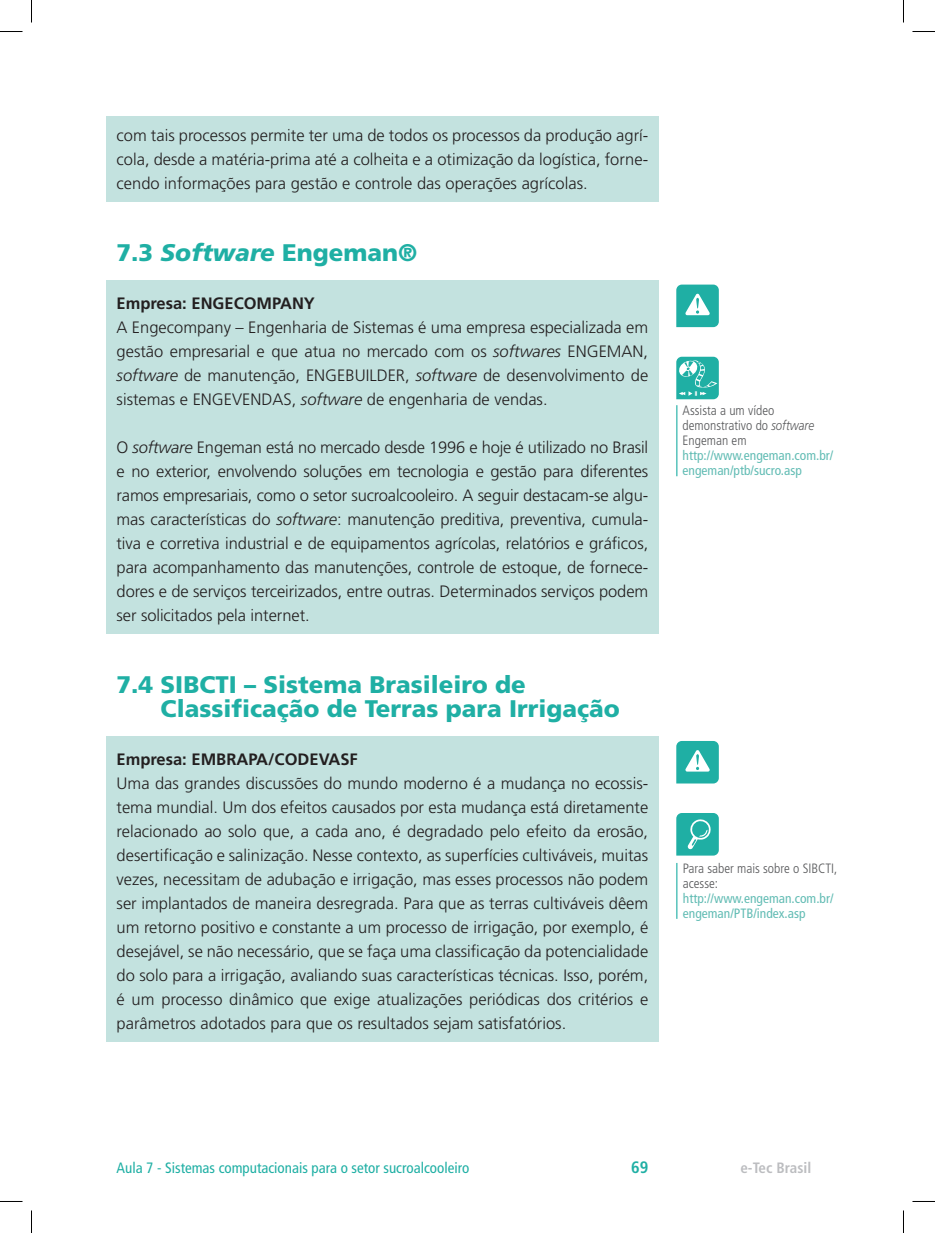
<style>
.page{position:relative;width:935px;height:1233px;background:#fff}
.page>*{position:absolute;margin:0;border:0;box-sizing:border-box;transform-origin:0 0}
.t1{font:900 24px/24px "Frutiger LT Std";color:#1fafa4}
.t2{font:300 16.5px/24px "Frutiger LT Std";color:#231f20;text-align:justify}
.t3{font:700 16.5px "Frutiger LT Std";color:#231f20}
.t4{font:700 condensed 16.5px "Frutiger LT Std";color:#1fafa4}
.t5{font:condensed 15px "Frutiger LT Std";color:#1fafa4}
.t6{font:700 condensed 15px "Frutiger LT Std";color:#bcbdc0}
.t7{font:condensed 13.5px/15px "Frutiger LT Std";color:#62bcb4}
.t8{font:300 condensed 13.5px/15px "Frutiger LT Std";color:#57585a}
.s1{font-style:italic}
.s2{font-style:italic;font-stretch:normal}
</style>
<div class="page">
<div style="left:106px;top:117px;width:553px;height:85px;background:#c3e2df"></div>
<div style="left:106px;top:280px;width:553px;height:354px;background:#c3e2df"></div>
<div style="left:106px;top:736px;width:553px;height:306px;background:#c3e2df"></div>
<svg style="left:676px;top:284px;width:43px;height:43px;background:#48bdb4"></svg>
<svg style="left:676px;top:741px;width:43px;height:42px;background:#46bcb3"></svg>
<hr style="left:676px;top:405px;width:1px;height:71px;background:#1fafa4">
<svg style="left:676px;top:357px;width:43px;height:42px;background:#46bdb3"></svg>
<hr style="left:676px;top:862px;width:1px;height:56px;background:#1fafa4">
<svg style="left:676px;top:813px;width:43px;height:42px;background:#37b7ae"></svg>
<svg style="left:0;top:31px;width:22px;height:1px"></svg>
<svg style="left:912px;top:31px;width:23px;height:1px"></svg>
<svg style="left:0;top:1201px;width:22px;height:1px"></svg>
<svg style="left:912px;top:1201px;width:23px;height:1px"></svg>
<svg style="left:31px;top:0;width:1px;height:23px"></svg>
<svg style="left:31px;top:1210px;width:1px;height:22px"></svg>
<svg style="left:903px;top:0;width:1px;height:23px"></svg>
<svg style="left:903px;top:1210px;width:1px;height:22px"></svg>
<p class="t2" style="left:117px;top:123px;width:533px">com tais processos permite ter uma de todos os processos da produção agrí&shy;cola, desde a matéria-prima até a colheita e a otimização da logística, forne&shy;cendo informações para gestão e controle das operações agrícolas.</p>
<h1 class="t1" style="left:117px;top:240px;width:302px">7.3 <span class="s1">Software</span> Engeman®</h1>
<p class="t3" style="left:117px;top:293px;width:200px">Empresa: ENGECOMPANY</p>
<p class="t2" style="left:117px;top:315px;width:533px">A Engecompany – Engenharia de Sistemas é uma empresa especializada em gestão empresarial e que atua no mercado com os <span class="s1">softwares</span> ENGEMAN, <span class="s1">software</span> de manutenção, ENGEBUILDER, <span class="s1">software</span> de desenvolvimento de sistemas e ENGEVENDAS, <span class="s1">software</span> de engenharia de vendas.</p>
<p class="t2" style="left:117px;top:435px;width:533px">O <span class="s1">software</span> Engeman está no mercado desde 1996 e hoje é utilizado no Brasil e no exterior, envolvendo soluções em tecnologia e gestão para diferentes ramos empresariais, como o setor sucroalcooleiro. A seguir destacam-se algu&shy;mas características do <span class="s1">software</span>: manutenção preditiva, preventiva, cumula&shy;tiva e corretiva industrial e de equipamentos agrícolas, relatórios e gráficos, para acompanhamento das manutenções, controle de estoque, de fornece&shy;dores e de serviços terceirizados, entre outras. Determinados serviços podem ser solicitados pela internet.</p>
<h1 class="t1" style="left:161px;top:672px;width:461px;text-indent:-44px">7.4 SIBCTI – Sistema Brasileiro de<br>Classificação de Terras para Irrigação</h1>
<p class="t3" style="left:117px;top:749px;width:243px">Empresa: EMBRAPA/CODEVASF</p>
<p class="t2" style="left:117px;top:771px;width:533px">Uma das grandes discussões do mundo moderno é a mudança no ecossis&shy;tema mundial. Um dos efeitos causados por esta mudança está diretamente relacionado ao solo que, a cada ano, é degradado pelo efeito da erosão, desertificação e salinização. Nesse contexto, as superfícies cultiváveis, muitas vezes, necessitam de adubação e irrigação, mas esses processos não podem ser implantados de maneira desregrada. Para que as terras cultiváveis dêem um retorno positivo e constante a um processo de irrigação, por exemplo, é desejável, se não necessário, que se faça uma classificação da potencialidade do solo para a irrigação, avaliando suas características técnicas. Isso, porém, é um processo dinâmico que exige atualizações periódicas dos critérios e parâmetros adotados para que os resultados sejam satisfatórios.</p>
<p class="t8" style="left:682px;top:403px;width:133px">Assista a um vídeo demonstrativo do <span class="s2">software<br></span>Engeman em</p>
<p class="t7" style="left:682px;top:448px;width:152px">http://www.engeman.com.br/ engeman/ptb/sucro.asp</p>
<p class="t8" style="left:683px;top:861px;width:156px">Para saber mais sobre o SIBCTI, acesse:</p>
<p class="t7" style="left:683px;top:891px;width:152px">http://www.engeman.com.br/ engeman/PTB/index.asp</p>
<p class="t5" style="left:117px;top:1159px;width:354px">Aula 7 - Sistemas computacionais para o setor sucroalcooleiro</p>
<p class="t4" style="left:631px;top:1157px;width:19px">69</p>
<p class="t6" style="left:740px;top:1158px;width:72px">e-Tec Brasil</p>
</div>
